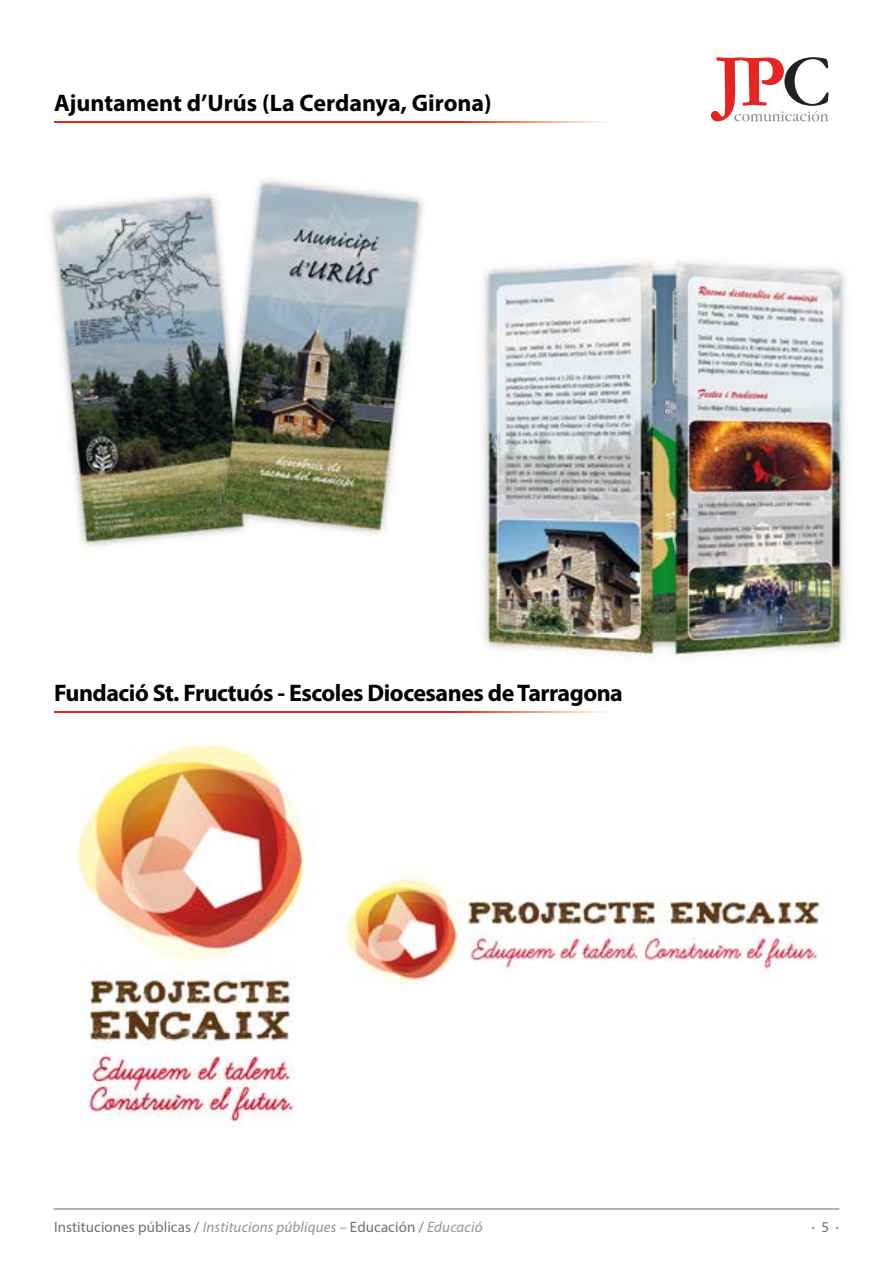
<style>
.page{position:relative;width:893px;height:1263px;background:#fff}
.page>*{position:absolute;margin:0;border:0;box-sizing:border-box;transform-origin:0 0}
.t1{font:700 24px "Myriad Pro";letter-spacing:-.02em;color:#000}
.t2{font:700 24px "Myriad Pro";color:#000}
.t3{font:15px "Myriad Pro";letter-spacing:.005em;color:#707172}
.t4{font:15px "Myriad Pro";color:#e42523}
.s1{font-style:italic;color:#929395}
.s2{color:#707172}
</style>
<div class="page">
<hr style="left:54px;top:1208px;width:785px;height:2px;background:#9c9e9f">
<svg style="left:54px;top:121px;width:553px;height:2px"></svg>
<svg style="left:711px;top:57px;width:117px;height:64px"></svg>
<img style="left:482px;top:259px;width:364px;height:400px">
<img style="left:50px;top:179px;width:374px;height:370px">
<img style="left:77px;top:744px;width:228px;height:385px">
<img style="left:344px;top:879px;width:477px;height:106px">
<svg style="left:54px;top:711px;width:553px;height:1px"></svg>
<h1 class="t2" style="left:54px;top:87px;width:439px">Ajuntament d’Urús (La Cerdanya, Girona)</h1>
<h1 class="t1" style="left:54px;top:677px;width:570px">Fundació St. Fructuós - Escoles Diocesanes de Tarragona</h1>
<p class="t3" style="left:54px;top:1217px;width:430px">Instituciones públicas / <span class="s1">Institucions públiques –</span> Educación / <span class="s1">Educació</span></p>
<p class="t4" style="left:812px;top:1217px;width:29px">· <span class="s2">5</span> ·</p>
</div>
